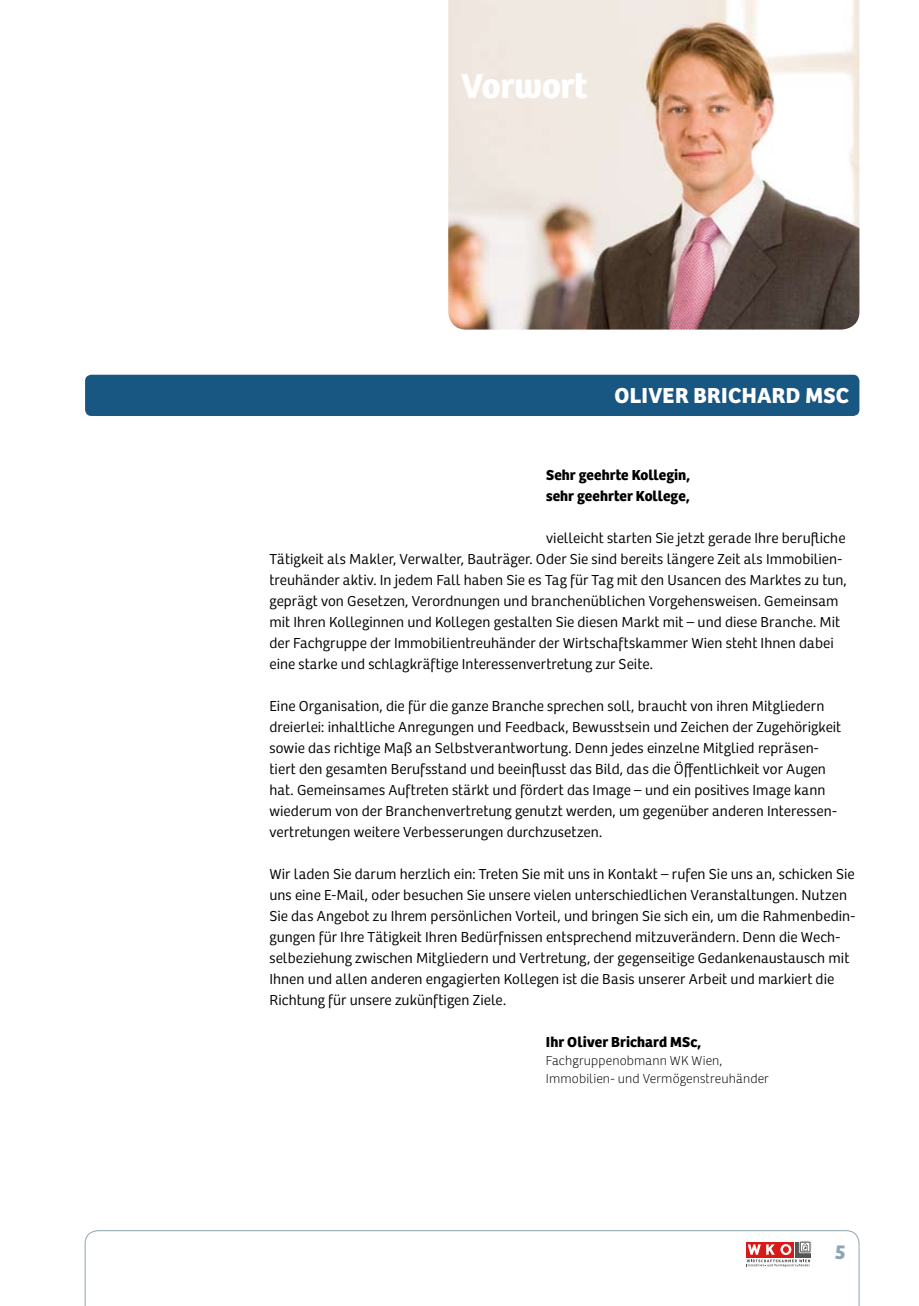
<style>
.page{position:relative;width:919px;height:1306px;background:#fff}
.page>*{position:absolute;margin:0;border:0;box-sizing:border-box;transform-origin:0 0}
.t1{font:700 36px "Bree";letter-spacing:-.01em;color:#fff}
.t2{font:700 22.5px "Bree";letter-spacing:.015em;color:#fff}
.t3{font:700 21px "Bree";color:#8ca5b5}
.t4{font:300 15px/21px "Bree";letter-spacing:.01em;color:#000}
.t5{font:700 15px/21px "Bree";letter-spacing:.005em;color:#000}
.t6{font:100 13.5px/18px "Bree";letter-spacing:.01em;color:#000}
</style>
<div class="page">
<svg style="left:85px;top:1230px;width:774px;height:75px"></svg>
<div style="left:798px;top:1240px;width:13px;height:13px;background:#dfe0e1"></div>
<div style="left:800px;top:1241px;width:10px;height:10px;border:1px solid #545556"></div>
<svg style="left:746px;top:1242px;width:64px;height:24px"></svg>
<div style="left:85px;top:375px;width:774px;height:41px;background:#185782;border-radius:6px"></div>
<img style="left:448px;top:0;width:411px;height:329px">
<h1 class="t1" style="left:461px;top:73px;width:128px">Vorwort</h1>
<h2 class="t2" style="left:614px;top:388px;width:236px">OLIVER BRICHARD MSC</h2>
<p class="t5" style="left:546px;top:466px;width:145px">Sehr geehrte Kollegin, sehr geehrter Kollege,</p>
<p class="t4" style="left:269px;top:527px;width:579px;text-indent:276px">vielleicht starten Sie jetzt gerade Ihre berufliche Tätigkeit als Makler, Verwalter, Bauträger. Oder Sie sind bereits längere Zeit als Immobilien&shy;treuhänder aktiv. In jedem Fall haben Sie es Tag für Tag mit den Usancen des Marktes zu tun, geprägt von Gesetzen, Verordnungen und branchenüblichen Vorgehensweisen. Gemeinsam mit Ihren Kolleginnen und Kollegen gestalten Sie diesen Markt mit – und diese Branche. Mit der Fachgruppe der Immobilientreuhänder der Wirtschaftskammer Wien steht Ihnen dabei eine starke und schlagkräftige Interessenvertretung zur Seite.</p>
<p class="t4" style="left:269px;top:695px;width:573px">Eine Organisation, die für die ganze Branche sprechen soll, braucht von ihren Mitgliedern dreierlei: inhaltliche Anregungen und Feedback, Bewusstsein und Zeichen der Zugehörigkeit sowie das richtige Maß an Selbstverantwortung. Denn jedes einzelne Mitglied repräsen&shy;tiert den gesamten Berufsstand und beeinflusst das Bild, das die Öffentlichkeit vor Augen hat. Gemeinsames Auftreten stärkt und fördert das Image – und ein positives Image kann wiederum von der Branchenvertretung genutzt werden, um gegenüber anderen Interessen&shy;vertretungen weitere Verbesserungen durchzusetzen.</p>
<p class="t4" style="left:269px;top:863px;width:587px">Wir laden Sie darum herzlich ein: Treten Sie mit uns in Kontakt – rufen Sie uns an, schicken Sie uns eine E-Mail, oder besuchen Sie unsere vielen unterschiedlichen Veranstaltungen. Nutzen Sie das Angebot zu Ihrem persönlichen Vorteil, und bringen Sie sich ein, um die Rahmenbedin&shy;gungen für Ihre Tätigkeit Ihren Bedürfnissen entsprechend mitzuverändern. Denn die Wech&shy;selbeziehung zwischen Mitgliedern und Vertretung, der gegenseitige Gedankenaustausch mit Ihnen und allen anderen engagierten Kollegen ist die Basis unserer Arbeit und markiert die Richtung für unsere zukünftigen Ziele.</p>
<p class="t5" style="left:546px;top:1033px;width:157px">Ihr Oliver Brichard MSc,</p>
<p class="t6" style="left:546px;top:1051px;width:224px">Fachgruppenobmann WK Wien,<br>Immobilien- und Vermögenstreuhänder</p>
<h3 class="t3" style="left:834px;top:1244px;width:12px">5</h3>
</div>
